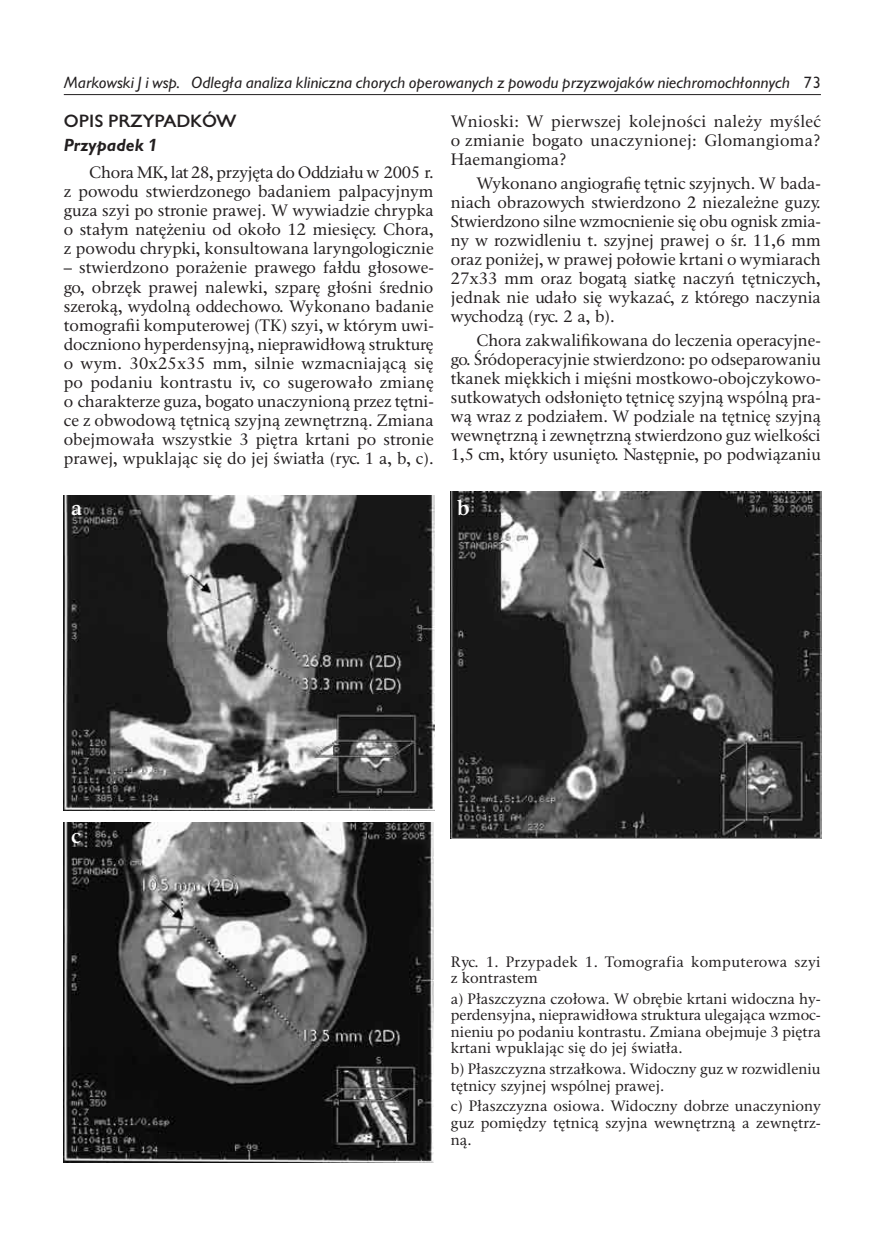
<style>
.page{position:relative;width:872px;height:1234px;background:#fff}
.page>*{position:absolute;margin:0;border:0;box-sizing:border-box;transform-origin:0 0}
.t1{font:700 21px "Classic EFN";color:#fff}
.t2{font:16.5px/19px "Classic EFN";color:#231f20;text-align:justify}
.t3{font:700 16.5px "Gilead EFN";color:#231f20}
.t4{font:italic 700 16.5px "Gilead EFN";color:#231f20}
.t5{font:15px/16.5px "Classic EFN";color:#231f20;text-align:justify}
.t6{font:italic 15px "Gilead EFN";color:#231f20;scale:1.05 1}
.t7{font:15px/16.5px "Classic EFN";letter-spacing:.02em;color:#231f20}
.s1{font-family:"Gilead TTEFN";font-style:normal}
</style>
<div class="page">
<hr style="left:64px;top:94px;width:757px;height:1px;background:#231f20">
<img style="left:64px;top:495px;width:370px;height:315px">
<img style="left:451px;top:491px;width:370px;height:347px">
<img style="left:64px;top:822px;width:370px;height:340px">
<p class="t6" style="left:64px;top:73px;width:722px">Markowski J i wsp. Odległa analiza kliniczna chorych operowanych z powodu przyzwojaków niechromochłonnych <span class="s1">73</span></p>
<p class="t3" style="left:64px;top:111px;width:168px">OPIS PRZYPADKÓW</p>
<p class="t4" style="left:64px;top:134px;width:95px">Przypadek 1</p>
<p class="t2" style="left:64px;top:164px;width:371px;text-indent:26px">Chora MK, lat 28, przyjęta do Oddziału w 2005 r. z powodu stwierdzonego badaniem palpacyjnym guza szyi po stronie prawej. W wywiadzie chrypka o stałym natężeniu od około 12 miesięcy. Chora, z powodu chrypki, konsultowana laryngologicznie</p>
<p class="t2" style="left:64px;top:259px;width:371px">– stwierdzono porażenie prawego fałdu głosowe&shy;go, obrzęk prawej nalewki, szparę głośni średnio szeroką, wydolną oddechowo. Wykonano badanie tomografii komputerowej (TK) szyi, w którym uwi&shy;doczniono hyperdensyjną, nieprawidłową strukturę o wym. 30x25x35 mm, silnie wzmacniającą się po podaniu kontrastu iv, co sugerowało zmianę o charakterze guza, bogato unaczynioną przez tętni&shy;ce z obwodową tętnicą szyjną zewnętrzną. Zmiana obejmowała wszystkie 3 piętra krtani po stronie prawej, wpuklając się do jej światła (ryc. 1 a, b, c).</p>
<p class="t2" style="left:451px;top:113px;width:372px">Wnioski: W pierwszej kolejności należy myśleć o zmianie bogato unaczynionej: Glomangioma?<br>Haemangioma?</p>
<p class="t2" style="left:451px;top:174px;width:371px;text-indent:26px">Wykonano angiografię tętnic szyjnych. W bada&shy;niach obrazowych stwierdzono 2 niezależne guzy.<br>Stwierdzono silne wzmocnienie się obu ognisk zmia&shy;ny w rozwidleniu t. szyjnej prawej o śr. 11,6 mm oraz poniżej, w prawej połowie krtani o wymiarach 27x33 mm oraz bogatą siatkę naczyń tętniczych, jednak nie udało się wykazać, z którego naczynia wychodzą (ryc. 2 a, b).</p>
<p class="t2" style="left:451px;top:331px;width:371px;text-indent:26px">Chora zakwalifikowana do leczenia operacyjne&shy;go. Śródoperacyjnie stwierdzono: po odseparowaniu tkanek miękkich i mięśni mostkowo-obojczykowo&shy;sutkowatych odsłonięto tętnicę szyjną wspólną pra&shy;wą wraz z podziałem. W podziale na tętnicę szyjną wewnętrzną i zewnętrzną stwierdzono guz wielkości 1,5 cm, który usunięto. Następnie, po podwiązaniu</p>
<p class="t1" style="left:71px;top:495px;width:13px">a</p>
<p class="t1" style="left:457px;top:495px;width:14px">b</p>
<p class="t1" style="left:71px;top:823px;width:12px">c</p>
<p class="t7" style="left:451px;top:953px;width:371px">Ryc. 1. Przypadek 1. Tomografia komputerowa szyi z kontrastem</p>
<p class="t5" style="left:451px;top:990px;width:371px">a) Płaszczyzna czołowa. W obrębie krtani widoczna hy&shy;perdensyjna, nieprawidłowa struktura ulegająca wzmoc&shy;nieniu po podaniu kontrastu. Zmiana obejmuje 3 piętra krtani wpuklając się do jej światła.</p>
<p class="t5" style="left:451px;top:1061px;width:371px">b) Płaszczyzna strzałkowa. Widoczny guz w rozwidleniu tętnicy szyjnej wspólnej prawej.</p>
<p class="t5" style="left:451px;top:1098px;width:371px">c) Płaszczyzna osiowa. Widoczny dobrze unaczyniony guz pomiędzy tętnicą szyjna wewnętrzną a zewnętrz&shy;ną.</p>
</div>
